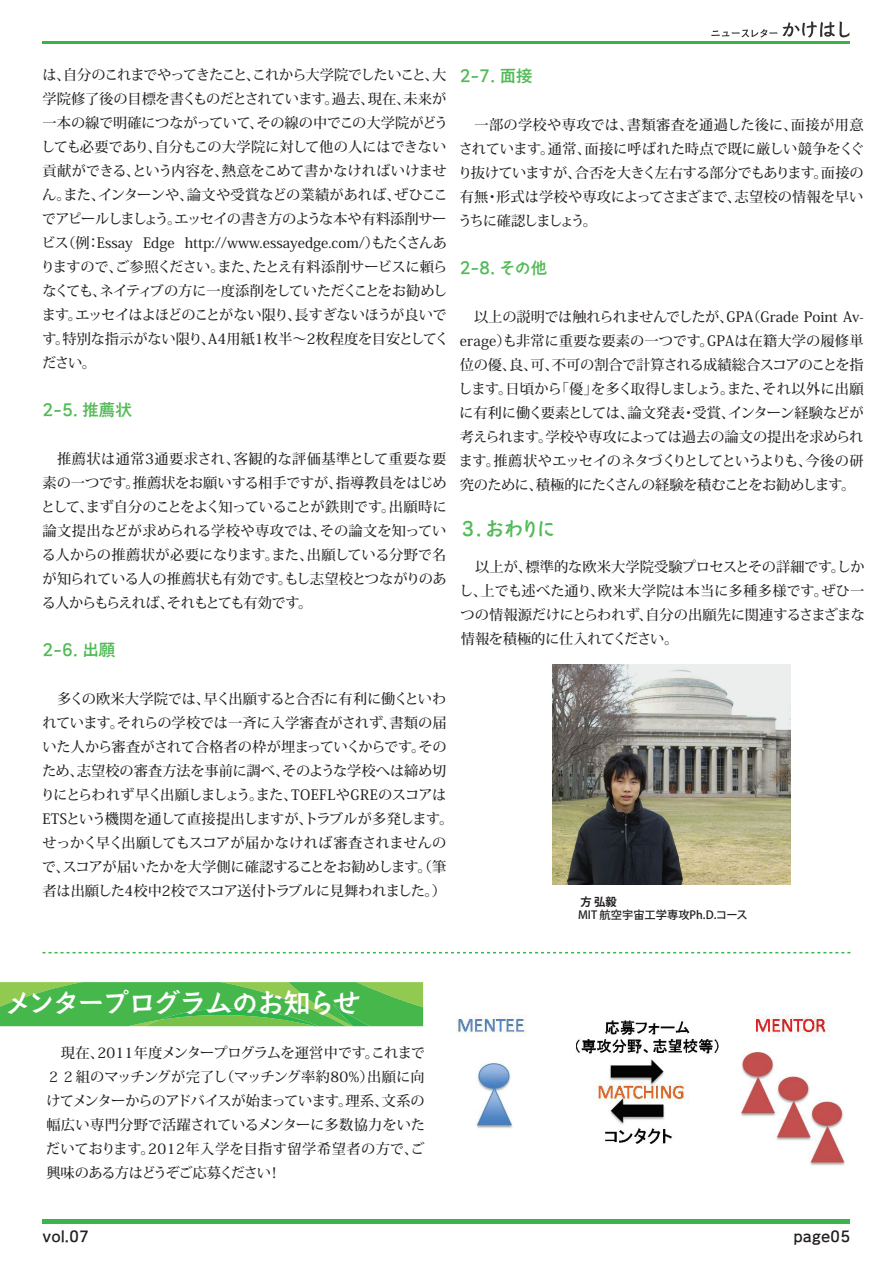
<style>
.page{position:relative;width:893px;height:1263px;background:#fff}
.page>*{position:absolute;margin:0;border:0;box-sizing:border-box;transform-origin:0 0}
.t1{font:27px "Aralet Std DB";letter-spacing:-.07em;color:#fff}
.t2{font:19.5px "Aralet Std DB";color:#52ba56}
.t3{font:16.5px "Aralet Std DB";color:#52ba56}
.t4{font:15px "Aralet Std DB";color:#231f20}
.t5{font:500 14.25px/24px "Koz Min Pro";letter-spacing:-.025em;color:#231f20;text-align:justify}
.t6{font:500 11.25px "Koz Go Pro";color:#231f20}
.t7{font:700 11.25px "Koz Go Pro";color:#231f20}
</style>
<div class="page">
<svg style="left:43px;top:952px;width:807px;height:1px"></svg>
<div style="left:43px;top:1219px;width:807px;height:5px;background:#3ab54a"></div>
<img style="left:456px;top:1014px;width:389px;height:152px">
<svg style="left:0;top:982px;width:423px;height:45px;background:#58bb4f"></svg>
<hr style="left:43px;top:41px;width:807px;height:3px;background:#39b44b">
<svg style="left:711px;top:21px;width:138px;height:16px"></svg>
<img style="left:552px;top:664px;width:239px;height:220px">
<p class="t5" style="left:41px;top:62px;width:410px;text-align:left">は、自分のこれまでやってきたこと、これから大学院でしたいこと、大学院修了後の目標を書くものだとされています。過去、現在、未来が一本の線で明確につながっていて、その線の中でこの大学院がどうしても必要であり、自分もこの大学院に対して他の人にはできない貢献ができる、という内容を、熱意をこめて書かなければいけません。また、インターンや、論文や受賞などの業績があれば、ぜひここでアピールしましょう。エッセイの書き方のような本や有料添削サービス（例：Essay Edge http://www.essayedge.com/）もたくさんありますので、ご参照ください。また、たとえ有料添削サービスに頼らなくても、ネイティブの方に一度添削をしていただくことをお勧めします。エッセイはよほどのことがない限り、長すぎないほうが良いです。特別な指示がない限り、A4用紙1枚半～2枚程度を目安としてください。</p>
<p class="t3" style="left:43px;top:398px;width:91px">2-5. 推薦状</p>
<p class="t5" style="left:41px;top:446px;width:408px">　推薦状は通常3通要求され、客観的な評価基準として重要な要素の一つです。推薦状をお願いする相手ですが、指導教員をはじめとして、まず自分のことをよく知っていることが鉄則です。出願時に論文提出などが求められる学校や専攻では、その論文を知っている人からの推薦状が必要になります。また、出願している分野で名が知られている人の推薦状も有効です。もし志望校とつながりのある人からもらえれば、それもとても有効です。</p>
<p class="t3" style="left:43px;top:638px;width:74px">2-6. 出願</p>
<p class="t5" style="left:41px;top:686px;width:414px;text-align:left">　多くの欧米大学院では、早く出願すると合否に有利に働くといわれています。それらの学校では一斉に入学審査がされず、書類の届いた人から審査がされて合格者の枠が埋まっていくからです。そのため、志望校の審査方法を事前に調べ、そのような学校へは締め切りにとらわれず早く出願しましょう。また、TOEFLやGREのスコアはETSという機関を通して直接提出しますが、トラブルが多発します。せっかく早く出願してもスコアが届かなければ審査されませんので、スコアが届いたかを大学側に確認することをお勧めします。（筆者は出願した4校中2校でスコア送付トラブルに見舞われました。）</p>
<p class="t3" style="left:460px;top:64px;width:74px">2-7. 面接</p>
<p class="t5" style="left:458px;top:112px;width:408px">　一部の学校や専攻では、書類審査を通過した後に、面接が用意されています。通常、面接に呼ばれた時点で既に厳しい競争をくぐり抜けていますが、合否を大きく左右する部分でもあります。面接の有無・形式は学校や専攻によってさまざまで、志望校の情報を早いうちに確認しましょう。</p>
<p class="t3" style="left:460px;top:256px;width:89px">2-8. その他</p>
<p class="t5" style="left:458px;top:304px;width:407px">　以上の説明では触れられませんでしたが、GPA（Grade Point Av&shy;erage）も非常に重要な要素の一つです。GPAは在籍大学の履修単位の優、良、可、不可の割合で計算される成績総合スコアのことを指します。日頃から「優」を多く取得しましょう。また、それ以外に出願に有利に働く要素としては、論文発表・受賞、インターン経験などが考えられます。学校や専攻によっては過去の論文の提出を求められます。推薦状やエッセイのネタづくりとしてというよりも、今後の研究のために、積極的にたくさんの経験を積むことをお勧めします。</p>
<h2 class="t2" style="left:458px;top:515px;width:99px">３．おわりに</h2>
<p class="t5" style="left:459px;top:554px;width:407px">　以上が、標準的な欧米大学院受験プロセスとその詳細です。しかし、上でも述べた通り、欧米大学院は本当に多種多様です。ぜひ一つの情報源だけにとらわれず、自分の出願先に関連するさまざまな情報を積極的に仕入れてください。</p>
<p class="t7" style="left:580px;top:894px;width:38px">方 弘毅</p>
<p class="t6" style="left:578px;top:908px;width:171px">MIT 航空宇宙工学専攻Ph.D.コース</p>
<h1 class="t1" style="left:5px;top:984px;width:357px">メンタープログラムのお知らせ</h1>
<p class="t5" style="left:46px;top:1040px;width:381px">　現在、2011年度メンタープログラムを運営中です。これまで２２組のマッチングが完了し（マッチング率約80%）出願に向けてメンターからのアドバイスが始まっています。理系、文系の幅広い専門分野で活躍されているメンターに多数協力をいただいております。2012年入学を目指す留学希望者の方で、ご興味のある方はどうぞご応募ください！</p>
<p class="t4" style="left:43px;top:1226px;width:48px">vol.07</p>
<p class="t4" style="left:793px;top:1226px;width:58px">page05</p>
</div>
